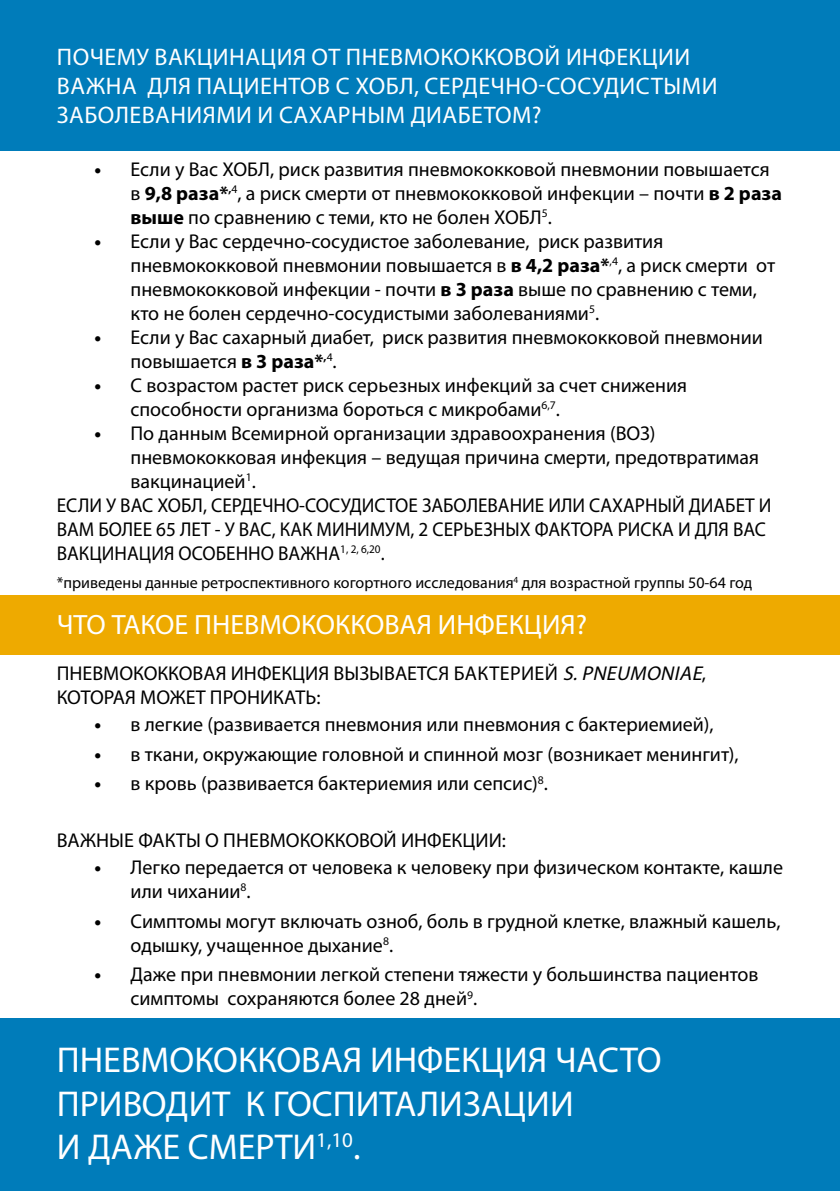
<style>
.page{position:relative;width:840px;height:1191px;background:#fff}
.page>*{position:absolute;margin:0;border:0;box-sizing:border-box;transform-origin:0 0}
.t1{font:36px/43.2px "Myriad Pro";color:#fff}
.t2{font:28px "Myriad Pro";color:#fff}
.t3{font:24px/28.8px "Myriad Pro";letter-spacing:.02em;color:#fff}
.t4{font:20px/24px "Myriad Pro";color:#000}
.t5{font:20px "Myriad Pro";color:#000;scale:.96 1}
.t6{font:16px "Myriad Pro";color:#000}
.s1{font-weight:700}
.s2{font-style:italic}
</style>
<div class="page">
<div style="left:0;top:0;width:839px;height:150px;background:#007cba"></div>
<div style="left:0;top:595px;width:839px;height:60px;background:#ea0"></div>
<div style="left:0;top:1018px;width:839px;height:173px;background:#007cba"></div>
<p class="t3" style="left:57px;top:42px;width:661px">ПОЧЕМУ ВАКЦИНАЦИЯ ОТ ПНЕВМОКОККОВОЙ ИНФЕКЦИИ<br>ВАЖНА ДЛЯ ПАЦИЕНТОВ С ХОБЛ, СЕРДЕЧНО-СОСУДИСТЫМИ<br>ЗАБОЛЕВАНИЯМИ И САХАРНЫМ ДИАБЕТОМ?</p>
<p class="t4" style="left:130px;top:156px;width:652px;text-indent:-36px"><span class="s1">•</span> Если у Вас ХОБЛ, риск развития пневмококковой пневмонии повышается в <span class="s1">9,8 раза*</span><sup>,</sup><sup>4</sup>, а риск смерти от пневмококковой инфекции – почти <span class="s1">в 2 раза выше</span> по сравнению с теми, кто не болен ХОБЛ<sup>5</sup>.</p>
<p class="t4" style="left:130px;top:228px;width:646px;text-indent:-36px"><span class="s1">•</span> Если у Вас сердечно-сосудистое заболевание, риск развития пневмококковой пневмонии повышается в <span class="s1">в 4,2 раза*</span><sup>,4</sup>, а риск смерти от пневмококковой инфекции - почти <span class="s1">в 3 раза</span> выше по сравнению с теми, кто не болен сердечно-сосудистыми заболеваниями<sup>5</sup>.</p>
<p class="t4" style="left:130px;top:324px;width:633px;text-indent:-36px"><span class="s1">•</span> Если у Вас сахарный диабет, риск развития пневмококковой пневмонии повышается <span class="s1">в 3 раза*</span><sup>,</sup><sup>4</sup>.</p>
<p class="t4" style="left:130px;top:372px;width:557px;text-indent:-36px"><span class="s1">•</span> С возрастом растет риск серьезных инфекций за счет снижения способности организма бороться с микробами<sup>6,7</sup>.</p>
<p class="t4" style="left:94px;top:420px;width:562px"><span class="s1">•</span> По данным Всемирной организации здравоохранения (ВОЗ)</p>
<p class="t4" style="left:130px;top:444px;width:629px">пневмококковая инфекция – ведущая причина смерти, предотвратимая</p>
<p class="t4" style="left:130px;top:468px;width:127px">вакцинацией<sup>1</sup>.</p>
<p class="t5" style="left:57px;top:492px;width:745px">ЕСЛИ У ВАС ХОБЛ, СЕРДЕЧНО-СОСУДИСТОЕ ЗАБОЛЕВАНИЕ ИЛИ САХАРНЫЙ ДИАБЕТ И</p>
<p class="t5" style="left:57px;top:516px;width:740px">ВАМ БОЛЕЕ 65 ЛЕТ - У ВАС, КАК МИНИМУМ, 2 СЕРЬЕЗНЫХ ФАКТОРА РИСКА И ДЛЯ ВАС</p>
<p class="t5" style="left:57px;top:540px;width:343px">ВАКЦИНАЦИЯ ОСОБЕННО ВАЖНА<sup>1,</sup> <sup>2,</sup> <sup>6,20</sup>.</p>
<p class="t6" style="left:57px;top:572px;width:696px">*приведены данные ретроспективного когортного исследования<sup>4</sup> для возрастной группы 50-64 год</p>
<h2 class="t2" style="left:57px;top:607px;width:531px">ЧТО ТАКОЕ ПНЕВМОКОККОВАЯ ИНФЕКЦИЯ?</h2>
<p class="t4" style="left:57px;top:661px;width:651px">ПНЕВМОКОККОВАЯ ИНФЕКЦИЯ ВЫЗЫВАЕТСЯ БАКТЕРИЕЙ <span class="s2">S.PNEUMONIAE</span>,<br>КОТОРАЯ МОЖЕТ ПРОНИКАТЬ:</p>
<p class="t4" style="left:94px;top:712px;width:620px"><span class="s1">•</span> в легкие (развивается пневмония или пневмония с бактериемией),</p>
<p class="t4" style="left:94px;top:741px;width:645px"><span class="s1">•</span> в ткани, окружающие головной и спинной мозг (возникает менингит),</p>
<p class="t4" style="left:94px;top:771px;width:455px"><span class="s1">•</span> в кровь (развивается бактериемия или сепсис)<sup>8</sup>.</p>
<p class="t4" style="left:57px;top:828px;width:450px">ВАЖНЫЕ ФАКТЫ О ПНЕВМОКОККОВОЙ ИНФЕКЦИИ:</p>
<p class="t4" style="left:130px;top:855px;width:653px;text-indent:-36px"><span class="s1">•</span> Легко передается от человека к человеку при физическом контакте, кашле или чихании<sup>8</sup>.</p>
<p class="t4" style="left:130px;top:908px;width:651px;text-indent:-36px"><span class="s1">•</span> Симптомы могут включать озноб, боль в грудной клетке, влажный кашель, одышку, учащенное дыхание<sup>8</sup>.</p>
<p class="t4" style="left:130px;top:962px;width:629px;text-indent:-36px"><span class="s1">•</span> Даже при пневмонии легкой степени тяжести у большинства пациентов симптомы сохраняются более 28 дней<sup>9</sup>.</p>
<h1 class="t1" style="left:57px;top:1038px;width:606px">ПНЕВМОКОККОВАЯ ИНФЕКЦИЯ ЧАСТО<br>ПРИВОДИТ К ГОСПИТАЛИЗАЦИИ<br>И ДАЖЕ СМЕРТИ<sup>1,10</sup>.</h1>
</div>
